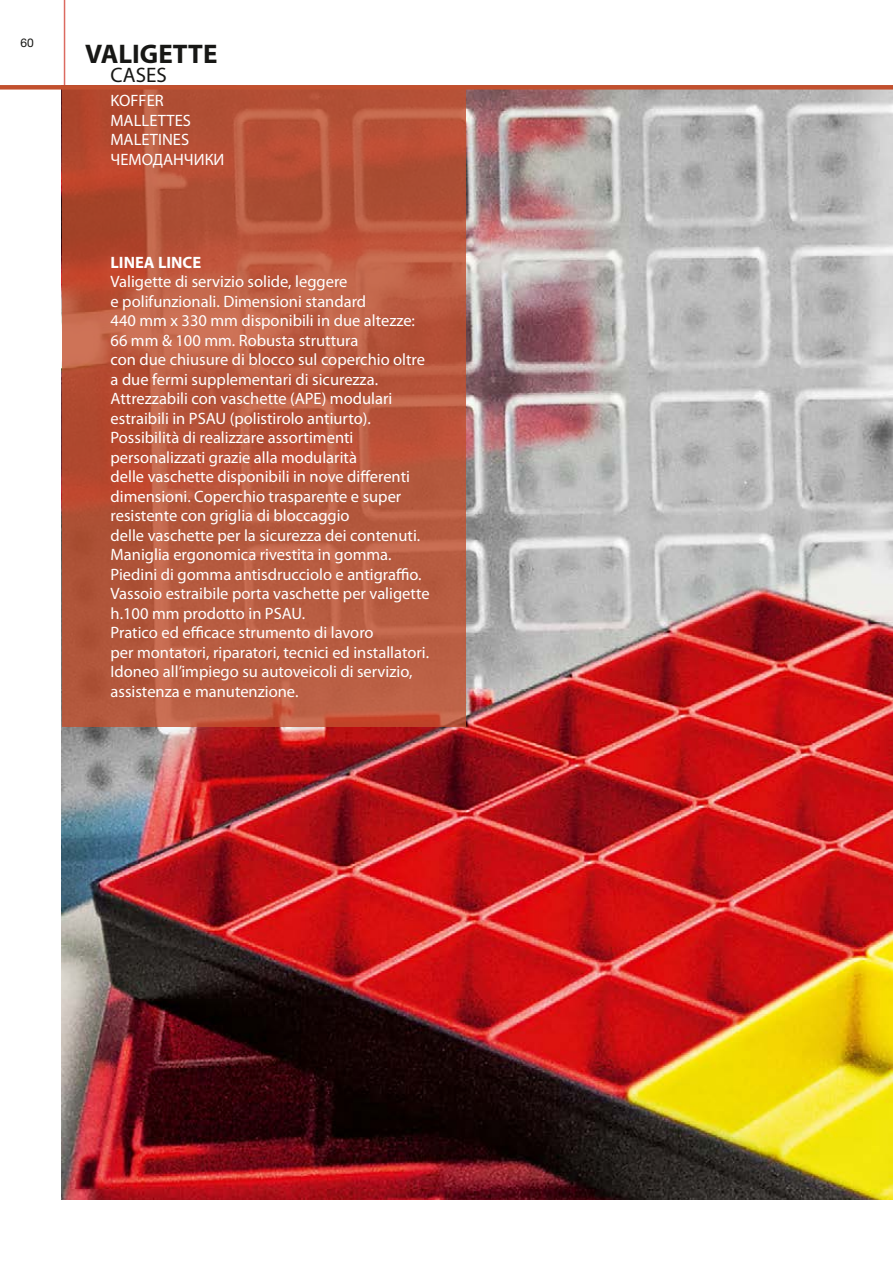
<style>
.page{position:relative;width:893px;height:1263px;background:#fff}
.page>*{position:absolute;margin:0;border:0;box-sizing:border-box;transform-origin:0 0}
.t1{font:700 27px "Myriad Pro";color:#171715}
.t2{font:21px "Myriad Pro";color:#171715}
.t3{font:16.5px/19.5px "Myriad Pro";color:#fff}
.t4{font:700 16.5px "Myriad Pro";color:#fff}
.t5{font:12px "Helvetica Neue LT Std";color:#171715}
</style>
<div class="page">
<hr style="left:64px;top:0;width:1px;height:85px;background:#dc6a60">
<img style="left:62px;top:90px;width:831px;height:1109px">
<svg style="left:62px;top:90px;width:404px;height:637px;background:#b8573d"></svg>
<div style="left:0;top:85px;width:893px;height:5px;background:#c2502e"></div>
<p class="t5" style="left:21px;top:35px;width:15px">60</p>
<h1 class="t1" style="left:85px;top:39px;width:134px">VALIGETTE</h1>
<p class="t2" style="left:111px;top:64px;width:58px">CASES</p>
<p class="t3" style="left:111px;top:91px;width:115px">KOFFER<br>MALLETTES<br>MALETINES<br>ЧЕМОДАНЧИКИ</p>
<p class="t4" style="left:111px;top:253px;width:92px">LINEA LINCE</p>
<p class="t3" style="left:111px;top:272px;width:321px">Valigette di servizio solide, leggere<br>e polifunzionali. Dimensioni standard<br>440 mm x 330 mm disponibili in due altezze:<br>66 mm &amp; 100 mm. Robusta struttura<br>con due chiusure di blocco sul coperchio oltre a due fermi supplementari di sicurezza.<br>Attrezzabili con vaschette (APE) modulari estraibili in PSAU (polistirolo antiurto).<br>Possibilità di realizzare assortimenti personalizzati grazie alla modularità<br>delle vaschette disponibili in nove differenti dimensioni. Coperchio trasparente e super resistente con griglia di bloccaggio<br>delle vaschette per la sicurezza dei contenuti.<br>Maniglia ergonomica rivestita in gomma.<br>Piedini di gomma antisdrucciolo e antigraffio.<br>Vassoio estraibile porta vaschette per valigette h.100 mm prodotto in PSAU.<br>Pratico ed efficace strumento di lavoro<br>per montatori, riparatori, tecnici ed installatori.<br>Idoneo all’impiego su autoveicoli di servizio, assistenza e manutenzione.</p>
</div>
